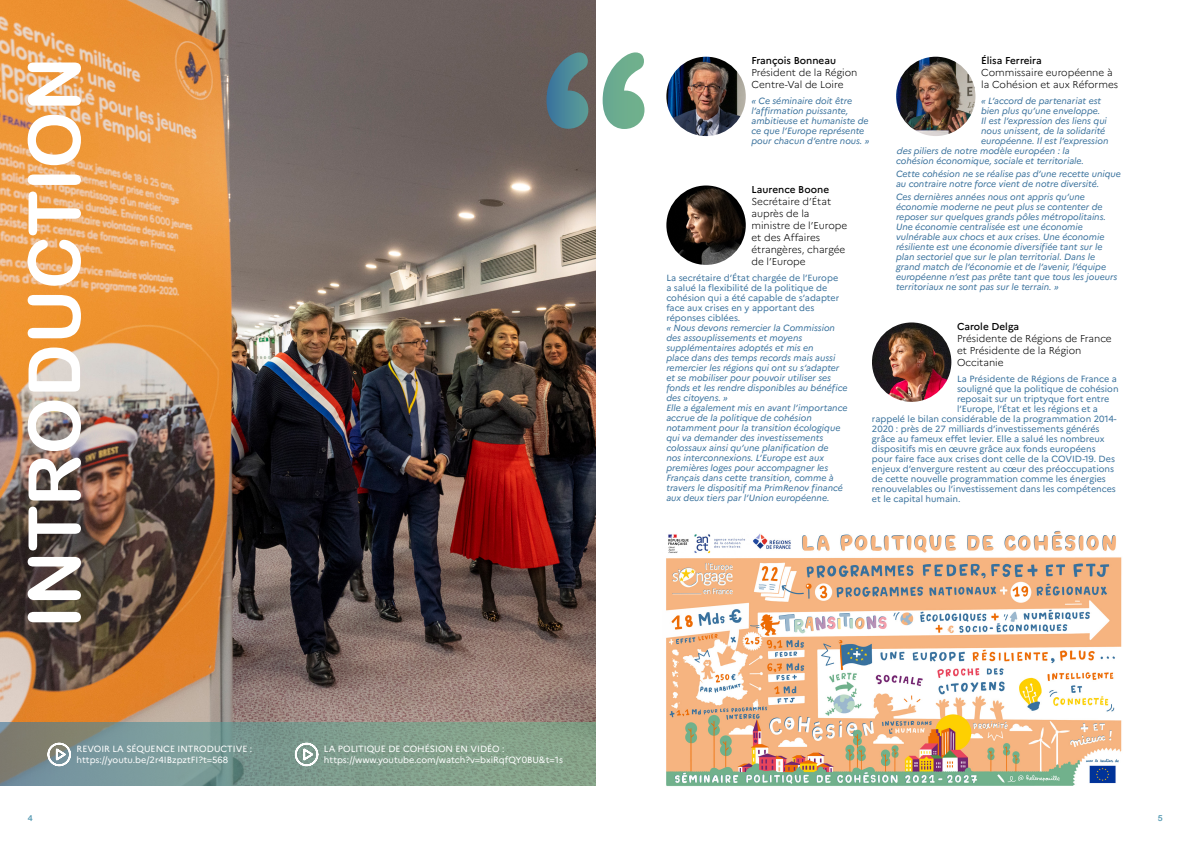
<style>
.page{position:relative;width:1191px;height:842px;background:#fff}
.page>*{position:absolute;margin:0;border:0;box-sizing:border-box;transform-origin:0 0}
.t1{font:72px "Arial Rounded MT Bold";color:#fff}
.t2{font:300 10px/12px "Marianne";color:#000}
.t3{font:500 10px "Marianne";color:#000}
.t4{font:italic 9px/10px "Marianne";color:#39719c}
.t5{font:9px/10px "Marianne";color:#39719c}
.t6{font:9px/11px "Marianne";color:#fff}
.t7{font:8.3px "Arial Rounded MT Bold";color:#569ab3}
.s1{font-style:inherit}
</style>
<div class="page">
<img style="left:0;top:0;width:595px;height:722px">
<img style="left:666px;top:57px;width:80px;height:79px;border-radius:40px">
<img style="left:896px;top:57px;width:79px;height:79px;border-radius:40px">
<img style="left:872px;top:322px;width:79px;height:80px;border-radius:40px">
<img style="left:666px;top:185px;width:80px;height:80px;border-radius:40px">
<img style="left:666px;top:530px;width:456px;height:256px">
<svg style="left:546px;top:52px;width:98px;height:77px"></svg>
<svg style="left:0;top:722px;width:595px;height:63px;background:#7d998d"></svg>
<svg style="left:294px;top:742px;width:25px;height:25px"></svg>
<svg style="left:47px;top:742px;width:25px;height:25px"></svg>
<h1 class="t1" style="left:12px;top:628px;width:573px;rotate:-90deg">INTRODUCTION</h1>
<p class="t6" style="left:77px;top:744px;width:177px">REVOIR LA SÉQUENCE INTRODUCTIVE : https://youtu.be/2r4IBzpztFI?t=568</p>
<p class="t6" style="left:324px;top:744px;width:240px">LA POLITIQUE DE COHÉSION EN VIDÉO : https://www.youtube.com/watch?v=bxiRqfQY0BU&amp;t=1s</p>
<p class="t3" style="left:981px;top:55px;width:62px">Élisa Ferreira</p>
<p class="t2" style="left:981px;top:66px;width:138px">Commissaire européenne à la Cohésion et aux Réformes</p>
<p class="t4" style="left:981px;top:95px;width:122px">« L’accord de partenariat est</p>
<p class="t4" style="left:981px;top:105px;width:121px">bien plus qu’une enveloppe.</p>
<p class="t4" style="left:981px;top:115px;width:127px">Il est l’expression des liens qui</p>
<p class="t4" style="left:981px;top:125px;width:126px">nous unissent, de la solidarité</p>
<p class="t4" style="left:981px;top:135px;width:129px">européenne. Il est l’expression</p>
<p class="t4" style="left:896px;top:145px;width:175px"><span class="s1">des</span>piliers de notre modèle européen : la</p>
<p class="t4" style="left:896px;top:155px;width:189px">cohésion économique, sociale et territoriale.</p>
<p class="t4" style="left:896px;top:168px;width:226px">Cette cohésion ne se réalise pas d’une recette unique au contraire notre force vient de notre diversité.</p>
<p class="t4" style="left:896px;top:191px;width:223px">Ces dernières années nous ont appris qu’une économie moderne ne peut plus se contenter de reposer sur quelques grands pôles métropolitains.<br>Une économie centralisée est une économie vulnérable aux chocs et aux crises. Une économie résiliente est une économie diversifiée tant sur le plan sectoriel que sur le plan territorial. Dans le grand match de l’économie et de l’avenir, l’équipe européenne n’est pas prête tant que tous les joueurs territoriaux ne sont pas sur le terrain. »</p>
<p class="t3" style="left:957px;top:320px;width:63px">Carole Delga</p>
<p class="t2" style="left:957px;top:332px;width:156px">Présidente de Régions de France et Présidente de la Région<br>Occitanie</p>
<p class="t5" style="left:957px;top:373px;width:161px">La Présidente de Régions de France a</p>
<p class="t5" style="left:957px;top:383px;width:163px">souligné que la politique de cohésion</p>
<p class="t5" style="left:957px;top:393px;width:154px">reposait sur un triptyque fort entre</p>
<p class="t5" style="left:957px;top:403px;width:142px">l’Europe, l’État et les régions et a</p>
<p class="t5" style="left:872px;top:413px;width:246px">rappelé le bilan considérable de la programmation 2014-</p>
<p class="t5" style="left:872px;top:423px;width:229px">2020 : près de 27 milliards d’investissements générés</p>
<p class="t5" style="left:872px;top:433px;width:234px">grâce au fameux effet levier. Elle a salué les nombreux</p>
<p class="t5" style="left:872px;top:443px;width:225px">dispositifs mis en œuvre grâce aux fonds européens</p>
<p class="t5" style="left:872px;top:453px;width:244px">pour faire face aux crises dont celle de la COVID-19. Des</p>
<p class="t5" style="left:872px;top:463px;width:243px">enjeux d’envergure restent au cœur des préoccupations</p>
<p class="t5" style="left:872px;top:473px;width:235px">de cette nouvelle programmation comme les énergies</p>
<p class="t5" style="left:872px;top:483px;width:245px">renouvelables ou l’investissement dans les compétences</p>
<p class="t5" style="left:872px;top:493px;width:90px">et le capital humain.</p>
<p class="t3" style="left:751px;top:55px;width:86px">François Bonneau</p>
<p class="t2" style="left:751px;top:66px;width:108px">Président de la Région<br>Centre-Val de Loire</p>
<p class="t4" style="left:751px;top:95px;width:119px">« Ce séminaire doit être l’affirmation puissante, ambitieuse et humaniste de ce que l’Europe représente pour chacun d’entre nous. »</p>
<p class="t3" style="left:751px;top:183px;width:79px">Laurence Boone</p>
<p class="t2" style="left:751px;top:195px;width:97px">Secrétaire d’État auprès de la ministre de l’Europe et des Affaires étrangères, chargée de l’Europe</p>
<p class="t5" style="left:666px;top:272px;width:174px">La secrétaire d’État chargée de l’Europe a salué la flexibilité de la politique de cohésion qui a été capable de s’adapter face aux crises en y apportant des réponses ciblées.</p>
<p class="t4" style="left:666px;top:322px;width:183px">« Nous devons remercier la Commission des assouplissements et moyens supplémentaires adoptés et mis en<br>place dans des temps records mais aussi remercier les régions qui ont su s’adapter et se mobiliser pour pouvoir utiliser ses fonds et les rendre disponibles au bénéfice des citoyens. »<br>Elle a également mis en avant l’importance accrue de la politique de cohésion notamment pour la transition écologique qui va demander des investissements colossaux ainsi qu’une planification de<br>nos interconnexions. L’Europe est aux premières loges pour accompagner les Français dans cette transition, comme à travers le dispositif ma PrimRenov financé aux deux tiers par l’Union européenne.</p>
<p class="t7" style="left:28px;top:813px;width:6px">4</p>
<p class="t7" style="left:1157px;top:813px;width:6px">5</p>
</div>
